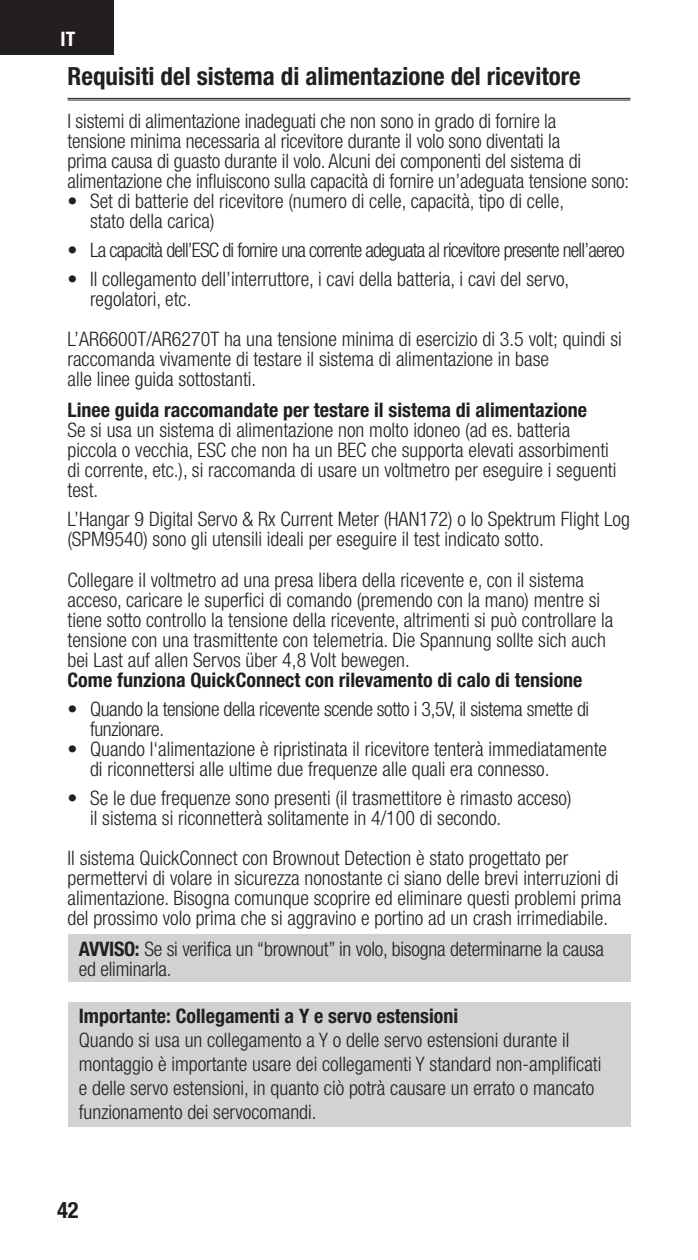
<style>
.page{position:relative;width:698px;height:1260px;background:#fff}
.page>*{position:absolute;margin:0;border:0;box-sizing:border-box;transform-origin:0 0}
.t1{font:700 condensed 25px "Helvetica Neue LT Std";color:#231f20}
.t2{font:700 condensed 22.5px "Helvetica Neue LT Std";color:#231f20}
.t3{font:300 condensed 20px/20px "Helvetica Neue LT Std";color:#231f20}
.t4{font:700 condensed 20px "Helvetica Neue LT Std";color:#231f20}
.t5{font:300 condensed 20px "Helvetica Neue LT Std";letter-spacing:-.04em;color:#231f20}
.t6{font:300 condensed 20px/20px "Helvetica Neue LT Std";letter-spacing:-.02em;color:#231f20}
.t7{font:700 condensed 20px "Helvetica Neue LT Std";color:#fff}
.s1{font-weight:700}
</style>
<div class="page">
<div style="left:0;top:0;width:113px;height:55px;background:#231f20"></div>
<div style="left:68px;top:934px;width:562px;height:48px;background:#d1d2d4"></div>
<hr style="left:68px;top:98px;width:562px;height:1px;background:#231f20">
<hr style="left:68px;top:100px;width:562px;height:1px;background:#231f20">
<div style="left:68px;top:1003px;width:562px;height:124px;background:#d1d2d4"></div>
<p class="t7" style="left:61px;top:27px;width:16px">IT</p>
<p class="t1" style="left:68px;top:61px;width:514px">Requisiti del sistema di alimentazione del ricevitore</p>
<p class="t3" style="left:68px;top:111px;width:563px">I sistemi di alimentazione inadeguati che non sono in grado di fornire la<br>tensione minima necessaria al ricevitore durante il volo sono diventati la<br>prima causa di guasto durante il volo. Alcuni dei componenti del sistema di alimentazione che influiscono sulla capacità di fornire un’adeguata tensione sono:</p>
<p class="t3" style="left:90px;top:191px;width:475px;text-indent:-22px">• Set di batterie del ricevitore (numero di celle, capacità, tipo di celle, stato della carica)</p>
<p class="t5" style="left:68px;top:238px;width:558px">• La capacità dell’ESC di fornire una corrente adeguata al ricevitore presente nell’aereo</p>
<p class="t3" style="left:90px;top:269px;width:481px;text-indent:-22px">• Il collegamento dell’interruttore, i cavi della batteria, i cavi del servo, regolatori, etc.</p>
<p class="t3" style="left:68px;top:329px;width:555px">L’AR6600T/AR6270T ha una tensione minima di esercizio di 3.5 volt; quindi si raccomanda vivamente di testare il sistema di alimentazione in base<br>alle linee guida sottostanti.</p>
<p class="t4" style="left:68px;top:398px;width:521px">Linee guida raccomandate per testare il sistema di alimentazione</p>
<p class="t3" style="left:68px;top:420px;width:550px">Se si usa un sistema di alimentazione non molto idoneo (ad es. batteria piccola o vecchia, ESC che non ha un BEC che supporta elevati assorbimenti di corrente, etc.), si raccomanda di usare un voltmetro per eseguire i seguenti test.</p>
<p class="t3" style="left:68px;top:509px;width:564px">L’Hangar 9 Digital Servo &amp; Rx Current Meter (HAN172) o lo Spektrum Flight Log (SPM9540) sono gli utensili ideali per eseguire il test indicato sotto.</p>
<p class="t3" style="left:68px;top:569px;width:547px">Collegare il voltmetro ad una presa libera della ricevente e, con il sistema acceso, caricare le superfici di comando (premendo con la mano) mentre si tiene sotto controllo la tensione della ricevente, altrimenti si può controllare la tensione con una trasmittente con telemetria. Die Spannung sollte sich auch bei Last auf allen Servos über 4,8 Volt bewegen.</p>
<p class="t4" style="left:68px;top:667px;width:516px">Come funziona QuickConnect con rilevamento di calo di tensione</p>
<p class="t6" style="left:90px;top:698px;width:500px;text-indent:-22px">• Quando la tensione della ricevente scende sotto i 3,5V, il sistema smette di funzionare.</p>
<p class="t3" style="left:90px;top:738px;width:518px;text-indent:-22px">• Quando l‘alimentazione è ripristinata il ricevitore tenterà immediatamente di riconnettersi alle ultime due frequenze alle quali era connesso.</p>
<p class="t3" style="left:90px;top:787px;width:483px;text-indent:-22px">• Se le due frequenze sono presenti (il trasmettitore è rimasto acceso) il sistema si riconnetterà solitamente in 4/100 di secondo.</p>
<p class="t3" style="left:68px;top:848px;width:555px">Il sistema QuickConnect con Brownout Detection è stato progettato per permettervi di volare in sicurezza nonostante ci siano delle brevi interruzioni di alimentazione. Bisogna comunque scoprire ed eliminare questi problemi prima del prossimo volo prima che si aggravino e portino ad un crash irrimediabile.</p>
<p class="t3" style="left:79px;top:939px;width:526px"><span class="s1">AVVISO:</span> Se si verifica un “brownout” in volo, bisogna determinarne la causa ed eliminarla.</p>
<p class="t4" style="left:79px;top:1004px;width:381px">Importante: Collegamenti a Y e servo estensioni</p>
<p class="t3" style="left:79px;top:1028px;width:524px;line-height:24px">Quando si usa un collegamento a Y o delle servo estensioni durante il montaggio è importante usare dei collegamenti Y standard non-amplificati e delle servo estensioni, in quanto ciò potrà causare un errato o mancato funzionamento dei servocomandi.</p>
<p class="t2" style="left:57px;top:1196px;width:23px">42</p>
</div>
